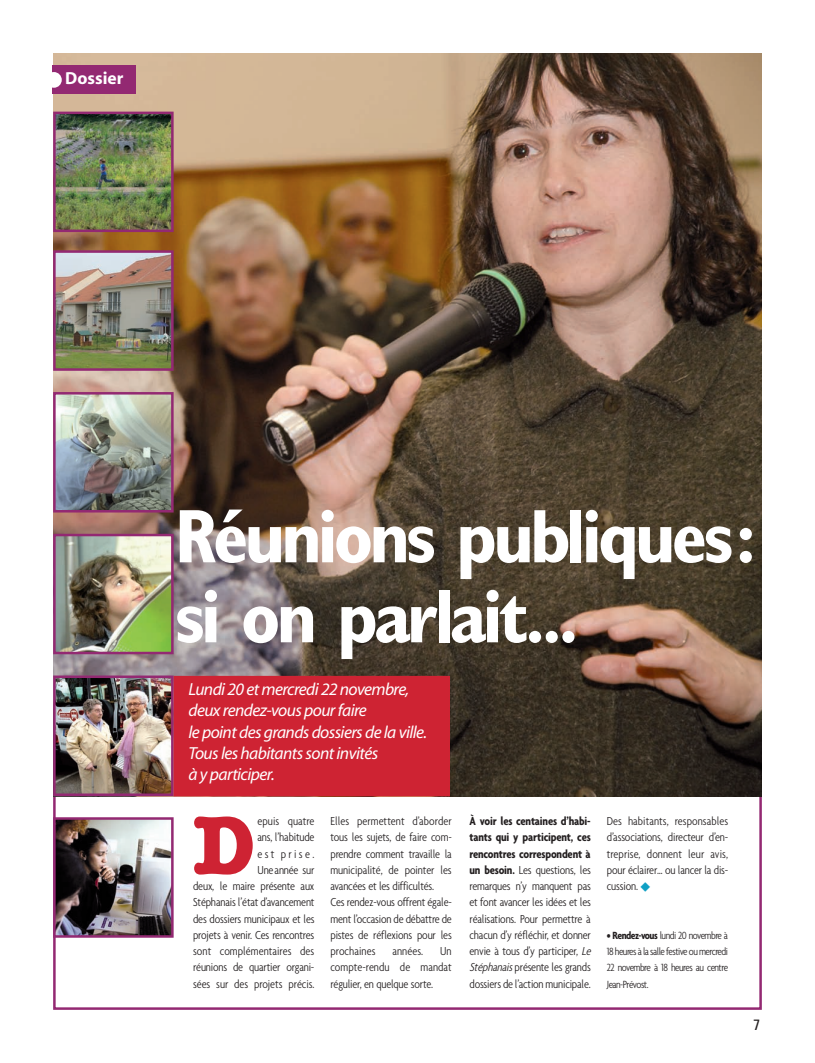
<style>
.page{position:relative;width:815px;height:1063px;background:#fff}
.page>*{position:absolute;margin:0;border:0;box-sizing:border-box;transform-origin:0 0}
.t1{font:700 83.5px "American Typewriter";color:#ce2333}
.t2{font:700 condensed 76.25px/80px "Gill Sans";letter-spacing:-.05em;color:#fff}
.t3{font:italic 17.5px/21.2px "Myriad";letter-spacing:-.035em;color:#fff}
.t4{font:700 17.5px "Myriad";color:#fff}
.t5{font:condensed 15px "Univers";color:#231f20}
.t6{font:300 condensed 12.5px/16.2px "Agenda";letter-spacing:-.015em;color:#231f20}
.t7{font:300 condensed 11.25px/16.2px "Agenda";letter-spacing:-.045em;color:#231f20;text-align:justify}
.s1{font-weight:700}
.s2{font-style:italic}
.s3{color:#10a0c4}
</style>
<div class="page">
<img style="left:53px;top:53px;width:709px;height:743px">
<div style="left:53px;top:66px;width:83px;height:28px;background:#932972"></div>
<div style="left:46px;top:72px;width:16px;height:16px;background:#fff;border-radius:50%"></div>
<img style="left:56px;top:253px;width:115px;height:115px">
<div style="left:53px;top:250px;width:121px;height:121px;border:2px solid #932972"></div>
<img style="left:56px;top:395px;width:115px;height:115px">
<div style="left:53px;top:392px;width:121px;height:121px;border:2px solid #932972"></div>
<img style="left:56px;top:115px;width:115px;height:114px">
<div style="left:53px;top:112px;width:121px;height:120px;border:2px solid #932972"></div>
<img style="left:56px;top:537px;width:115px;height:114px">
<div style="left:53px;top:534px;width:121px;height:120px;border:2px solid #932972"></div>
<img style="left:56px;top:679px;width:115px;height:114px">
<div style="left:53px;top:676px;width:121px;height:120px;border:2px solid #932972"></div>
<img style="left:56px;top:820px;width:115px;height:115px">
<div style="left:53px;top:817px;width:121px;height:121px;border:2px solid #932972"></div>
<div style="left:175px;top:678px;width:273px;height:116px;background:#ce2333"></div>
<div style="left:174px;top:676px;width:276px;height:120px;border:4px solid #ce2333"></div>
<h3 class="t4" style="left:65px;top:72px;width:60px">Dossier</h3>
<h2 class="t2" style="left:175px;top:503px;width:583px">Réunions publiques: si on parlait...</h2>
<h3 class="t3" style="left:188px;top:680px;width:240px">Lundi 20 et mercredi 22 novembre, deux rendez-vous pour faire<br>le point des grands dossiers de la ville.<br>Tous les habitants sont invités<br>à y participer.</h3>
<p class="t6" style="left:193px;top:813px;width:123px;text-align:right">epuis quatre<br>ans, l’habitude<br>est prise.<br>Uneannée sur<br>deux, le maire présente aux<br>Stéphanais l’état d’avancement des dossiers municipaux et les projets à venir. Ces rencontres sont complémentaires des réunions de quartier organi&shy;sées sur des projets précis.</p>
<p class="t6" style="left:330px;top:813px;width:123px">Elles permettent d’aborder tous les sujets, de faire com&shy;prendre comment travaille la municipalité, de pointer les avancées et les difficultés.<br>Ces rendez-vous offrent égale&shy;ment l’occasion de débattre de pistes de réflexions pour les prochaines</p>
<h1 class="t1" style="left:193px;top:817px;width:63px">D</h1>
<p class="t6" style="left:330px;top:943px;width:123px;text-align:justify;text-indent:110px">Un compte-rendu de mandat régulier, en quelque sorte.</p>
<p class="t6" style="left:392px;top:943px;width:32px">années.</p>
<p class="t6" style="left:469px;top:813px;width:125px"><span class="s1">À voir les centaines d’habi&shy;tants qui y participent, ces rencontres correspondent à un besoin.</span> Les questions, les remarques n’y manquent pas et font avancer les idées et les réalisations. Pour permettre à chacun d’y réfléchir, et donner envie à tous d’y participer, <span class="s2">Le<br>Stéphanais</span>présente les grands dossiers de l’action municipale.</p>
<p class="t6" style="left:607px;top:813px;width:123px;text-align:justify">Des habitants, responsables d’associations, directeur d’en&shy;treprise, donnent leur avis, pour éclairer… ou lancer la dis&shy;cussion. <span class="s3">◆</span></p>
<p class="t7" style="left:607px;top:927px;width:123px"><span class="s1">• Rendez-vous</span> lundi 20 novembre à 18heures à la salle festive ou mercredi 22 novembre à 18 heures au centre Jean-Prévost.</p>
<p class="t5" style="left:753px;top:1019px;width:8px">7</p>
</div>
